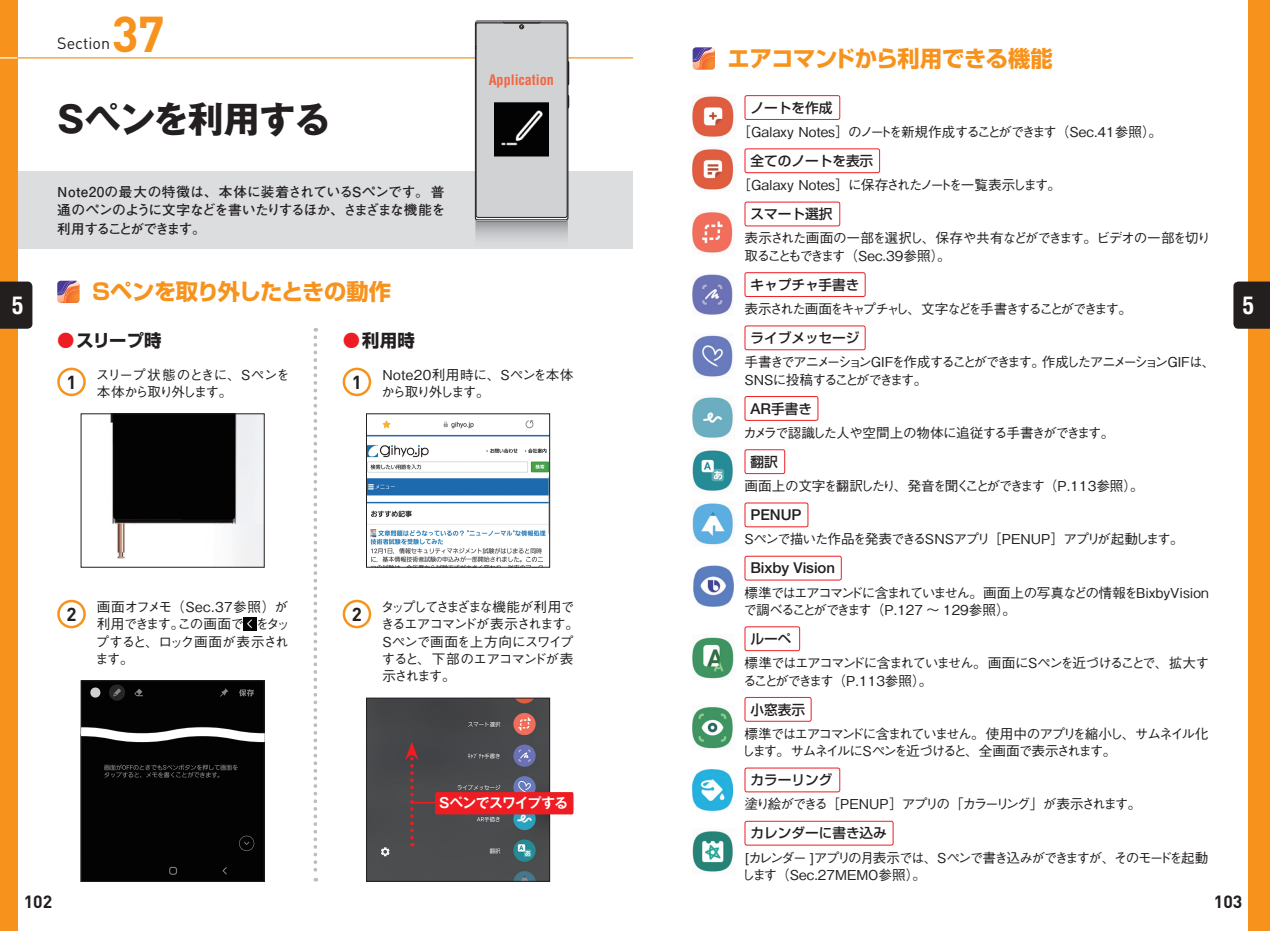
<style>
.page{position:relative;width:1270px;height:931px;background:#fff}
.page>*{position:absolute;margin:0;border:0;box-sizing:border-box;transform-origin:0 0}
.t1{font:700 49.52px "DIN";color:#f7931d}
.t2{font:700 36.05px "Gothic MB101 Pro";letter-spacing:-.03em;color:#231f20}
.t3{font:700 condensed 23.62px "Helvetica";color:#fff}
.t4{font:700 22.4px "Shin Go Pro";letter-spacing:-.02em;color:#f7931d}
.t5{font:700 18.55px "DIN";color:#231f20}
.t6{font:700 17.5px "DIN";color:#231f20}
.t7{font:700 17.32px "Shin Go Pro";color:#231f20}
.t8{font:16.1px "DIN";color:#231f20}
.t9{font:500 15.05px "Helvetica Neue";letter-spacing:-.005em;color:#231f20}
.t10{font:700 condensed 14.17px "Helvetica";color:#f26640}
.t11{font:500 13.65px/17.3px "Gothic BBB Pro";letter-spacing:-.11em;color:#231f20}
.t12{font:500 13.65px/17.3px "Gothic BBB Pro";letter-spacing:-.09em;color:#231f20}
.t13{font:500 13.65px "Gothic BBB Pro";color:#231f20}
.t14{font:700 13.65px/18.6px "Futo Go B101 Pro";letter-spacing:-.055em;color:#231f20;text-align:justify}
.t15{font:500 13.65px/17.3px "Gothic BBB Pro";letter-spacing:-.08em;color:#231f20}
.t16{font:500 13.65px "Shin Go Pro";color:#231f20}
.t17{font:500 13.65px/17.3px "Gothic BBB Pro";letter-spacing:-.145em;color:#231f20}
.t18{font:500 13.65px/17.3px "Gothic BBB Pro";letter-spacing:-.05em;color:#231f20}
.t19{font:500 13.65px "Gothic BBB Pro";letter-spacing:-.16em;color:#231f20}
.t20{font:500 13.65px "Gothic BBB Pro";letter-spacing:-.18em;color:#231f20}
.t21{font:500 13.65px "Gothic BBB Pro";letter-spacing:-.07em;color:#231f20}
.t22{font:500 13.65px/17.3px "Gothic BBB Pro";letter-spacing:-.01em;color:#231f20}
.t23{font:700 13.65px "Gothic MB101 Pro De";letter-spacing:-.03em;color:#fff}
.s1{color:#ee1d23}
.s2{font-family:"Helvetica Neue";font-size:15.05px}
</style>
<div class="page">
<div style="left:0;top:171px;width:633px;height:77px;background:#dcdddf"></div>
<hr style="left:0;top:57px;width:633px;height:1px;background:#f7931d">
<svg style="left:475px;top:20px;width:94px;height:219px"></svg>
<svg style="left:313px;top:337px;width:4px;height:544px"></svg>
<img style="left:110px;top:415px;width:152px;height:150px">
<div style="left:81px;top:413px;width:183px;height:154px;border:1px solid #231f20"></div>
<img style="left:368px;top:420px;width:180px;height:145px">
<div style="left:366px;top:413px;width:184px;height:154px;border:1px solid #231f20"></div>
<img style="left:83px;top:682px;width:179px;height:39px">
<img style="left:368px;top:699px;width:180px;height:180px">
<div style="left:366px;top:697px;width:184px;height:184px;border:1px solid #231f20"></div>
<div style="left:83px;top:747px;width:179px;height:132px;background:#030303"></div>
<div style="left:81px;top:734px;width:183px;height:147px;border:1px solid #231f20"></div>
<svg style="left:80px;top:721px;width:185px;height:26px"></svg>
<img style="left:692px;top:769px;width:40px;height:40px">
<img style="left:692px;top:637px;width:42px;height:41px">
<img style="left:692px;top:397px;width:41px;height:41px">
<img style="left:692px;top:503px;width:41px;height:42px">
<img style="left:692px;top:335px;width:41px;height:42px">
<img style="left:692px;top:707px;width:41px;height:42px">
<img style="left:692px;top:450px;width:41px;height:41px">
<img style="left:693px;top:565px;width:40px;height:40px">
<img style="left:692px;top:274px;width:41px;height:41px">
<img style="left:692px;top:212px;width:41px;height:41px">
<img style="left:692px;top:149px;width:42px;height:41px">
<img style="left:692px;top:96px;width:42px;height:41px">
<img style="left:692px;top:831px;width:41px;height:41px">
<svg style="left:405px;top:741px;width:13px;height:105px"></svg>
<hr style="left:411px;top:801px;width:54px;height:2px;background:#ee1d23">
<svg style="left:57px;top:280px;width:23px;height:23px"></svg>
<img style="left:57px;top:280px;width:15px;height:13px">
<img style="left:60px;top:284px;width:20px;height:19px">
<img style="left:62px;top:285px;width:18px;height:18px">
<img style="left:66px;top:289px;width:14px;height:14px">
<img style="left:494px;top:102px;width:54px;height:55px">
<svg style="left:692px;top:47px;width:22px;height:23px"></svg>
<img style="left:692px;top:47px;width:15px;height:13px">
<img style="left:695px;top:50px;width:20px;height:20px">
<img style="left:697px;top:52px;width:18px;height:18px">
<img style="left:701px;top:56px;width:14px;height:14px">
<div style="left:57px;top:367px;width:29px;height:29px;border:2px solid #f7931d;border-radius:50%"></div>
<div style="left:342px;top:367px;width:29px;height:29px;border:2px solid #f7931d;border-radius:50%"></div>
<div style="left:342px;top:599px;width:29px;height:29px;border:2px solid #f7931d;border-radius:50%"></div>
<img style="left:243px;top:617px;width:14px;height:13px">
<div style="left:57px;top:599px;width:29px;height:29px;border:2px solid #f7931d;border-radius:50%"></div>
<div style="left:435px;top:791px;width:138px;height:23px;background:#ee1d23;border-radius:2px"></div>
<div style="left:744px;top:95px;width:96px;height:25px;border:1px solid #ee1d23;border-radius:2px"></div>
<div style="left:744px;top:820px;width:149px;height:25px;border:1px solid #ee1d23;border-radius:2px"></div>
<div style="left:744px;top:325px;width:121px;height:25px;border:1px solid #ee1d23;border-radius:2px"></div>
<div style="left:744px;top:767px;width:96px;height:25px;border:1px solid #ee1d23;border-radius:2px"></div>
<div style="left:744px;top:201px;width:96px;height:25px;border:1px solid #ee1d23;border-radius:2px"></div>
<div style="left:744px;top:555px;width:97px;height:25px;border:1px solid #ee1d23;border-radius:2px"></div>
<div style="left:744px;top:502px;width:64px;height:25px;border:1px solid #ee1d23;border-radius:2px"></div>
<div style="left:744px;top:148px;width:136px;height:25px;border:1px solid #ee1d23;border-radius:2px"></div>
<div style="left:744px;top:449px;width:41px;height:25px;border:1px solid #ee1d23;border-radius:2px"></div>
<div style="left:744px;top:396px;width:74px;height:24px;border:1px solid #ee1d23;border-radius:2px"></div>
<div style="left:744px;top:272px;width:121px;height:25px;border:1px solid #ee1d23;border-radius:2px"></div>
<div style="left:744px;top:696px;width:67px;height:25px;border:1px solid #ee1d23;border-radius:2px"></div>
<div style="left:744px;top:626px;width:56px;height:24px;border:1px solid #ee1d23;border-radius:2px"></div>
<div style="left:0;top:0;width:18px;height:930px;background:#f7931d"></div>
<div style="left:1248px;top:0;width:21px;height:930px;background:#f7931d"></div>
<div style="left:0;top:281px;width:32px;height:47px;background:#231f1f"></div>
<div style="left:1233px;top:281px;width:36px;height:47px;background:#231f1f"></div>
<svg style="left:0;top:57px;width:18px;height:1px"></svg>
<h1 class="t1" style="left:112px;top:2px;width:54px">37</h1>
<p class="t8" style="left:57px;top:32px;width:54px">Section</p>
<h2 class="t2" style="left:57px;top:89px;width:275px">Sペンを利用する</h2>
<p class="t14" style="left:57px;top:180px;width:389px">Note20の最大の特徴は、本体に装着されているSペンです。普通のペンのように文字などを書いたりするほか、さまざまな機能を利用することができます。</p>
<p class="t10" style="left:488px;top:71px;width:67px">Application</p>
<h3 class="t4" style="left:727px;top:41px;width:327px">エアコマンドから利用できる機能</h3>
<p class="t16" style="left:750px;top:96px;width:83px">ノートを作成</p>
<p class="t13" style="left:737px;top:121px;width:426px">［Galaxy Notes］のノートを新規作成することができます（Sec.41参照）。</p>
<p class="t16" style="left:750px;top:149px;width:124px">全てのノートを表示</p>
<p class="t13" style="left:737px;top:174px;width:325px">［Galaxy Notes］に保存されたノートを一覧表示します。</p>
<p class="t16" style="left:750px;top:203px;width:83px">スマート選択</p>
<p class="t11" style="left:744px;top:228px;width:467px">表示された画面の一部を選択し、保存や共有などができます。ビデオの一部を切り取ることもできます（Sec.39参照）。</p>
<p class="t16" style="left:750px;top:273px;width:111px">キャプチャ手書き</p>
<h3 class="t4" style="left:92px;top:274px;width:300px">Sペンを取り外したときの動作</h3>
<h3 class="t3" style="left:12px;top:290px;width:13px">5</h3>
<h3 class="t3" style="left:1242px;top:290px;width:13px">5</h3>
<p class="t20" style="left:744px;top:298px;width:389px">表示された画面をキャプチャし、文字などを手書きすることができます。</p>
<p class="t7" style="left:57px;top:326px;width:106px"><span class="s1">●</span>スリープ時</p>
<p class="t7" style="left:342px;top:326px;width:74px"><span class="s1">●</span>利用時</p>
<p class="t11" style="left:96px;top:364px;width:195px">スリープ状態のときに、Sペンを本体から取り外します。</p>
<h3 class="t5" style="left:66px;top:369px;width:12px">1</h3>
<p class="t22" style="left:381px;top:364px;width:194px">Note20利用時に、Sペンを本体から取り外します。</p>
<h3 class="t5" style="left:352px;top:369px;width:12px">1</h3>
<h3 class="t5" style="left:66px;top:601px;width:12px">2</h3>
<p class="t18" style="left:95px;top:596px;width:196px">画面オフメモ（Sec.37参照）が利用できます。この画面で をタップすると、ロック画面が表示されます。</p>
<h3 class="t5" style="left:352px;top:601px;width:12px">2</h3>
<p class="t12" style="left:380px;top:596px;width:200px">タップしてさまざまな機能が利用できるエアコマンドが表示されます。<br>Sペンで画面を上方向にスワイプすると、下部のエアコマンドが表示されます。</p>
<p class="t23" style="left:439px;top:791px;width:131px">Sペンでスワイプする</p>
<p class="t16" style="left:750px;top:326px;width:111px">ライブメッセージ</p>
<p class="t17" style="left:744px;top:351px;width:472px">手書きでアニメーションGIFを作成することができます。作成したアニメーションGIFは、<br>SNSに投稿することができます。</p>
<p class="t16" style="left:750px;top:397px;width:63px"><span class="s2">AR</span>手書き</p>
<p class="t21" style="left:743px;top:421px;width:373px">カメラで認識した人や空間上の物体に追従する手書きができます。</p>
<p class="t16" style="left:750px;top:450px;width:29px">翻訳</p>
<p class="t11" style="left:744px;top:475px;width:400px">画面上の文字を翻訳したり、発音を聞くことができます（P.113参照）。</p>
<p class="t9" style="left:750px;top:505px;width:53px">PENUP</p>
<p class="t12" style="left:744px;top:528px;width:440px">Sペンで描いた作品を発表できるSNSアプリ［PENUP］アプリが起動します。</p>
<p class="t9" style="left:750px;top:558px;width:86px">Bixby Vision</p>
<p class="t15" style="left:743px;top:581px;width:466px">標準ではエアコマンドに含まれていません。画面上の写真などの情報をBixbyVisionで調べることができます（P.127 ～ 129参照）。</p>
<p class="t16" style="left:750px;top:627px;width:42px">ルーペ</p>
<p class="t11" style="left:743px;top:652px;width:467px">標準ではエアコマンドに含まれていません。画面にSペンを近づけることで、拡大することができます（P.113参照）。</p>
<p class="t16" style="left:750px;top:697px;width:56px">小窓表示</p>
<p class="t11" style="left:741px;top:723px;width:468px">標準ではエアコマンドに含まれていません。使用中のアプリを縮小し、サムネイル化します。サムネイルにSペンを近づけると、全画面で表示されます。</p>
<p class="t16" style="left:750px;top:768px;width:83px">カラーリング</p>
<p class="t19" style="left:744px;top:792px;width:398px">塗り絵ができる［PENUP］アプリの「カラーリング」が表示されます。</p>
<p class="t16" style="left:750px;top:821px;width:138px">カレンダーに書き込み</p>
<p class="t11" style="left:741px;top:846px;width:468px">[カレンダー ]アプリの月表示では、Sペンで書き込みができますが、そのモードを起動します（Sec.27MEMO参照）。</p>
<p class="t6" style="left:24px;top:889px;width:30px">102</p>
<p class="t6" style="left:1213px;top:889px;width:30px">103</p>
</div>
